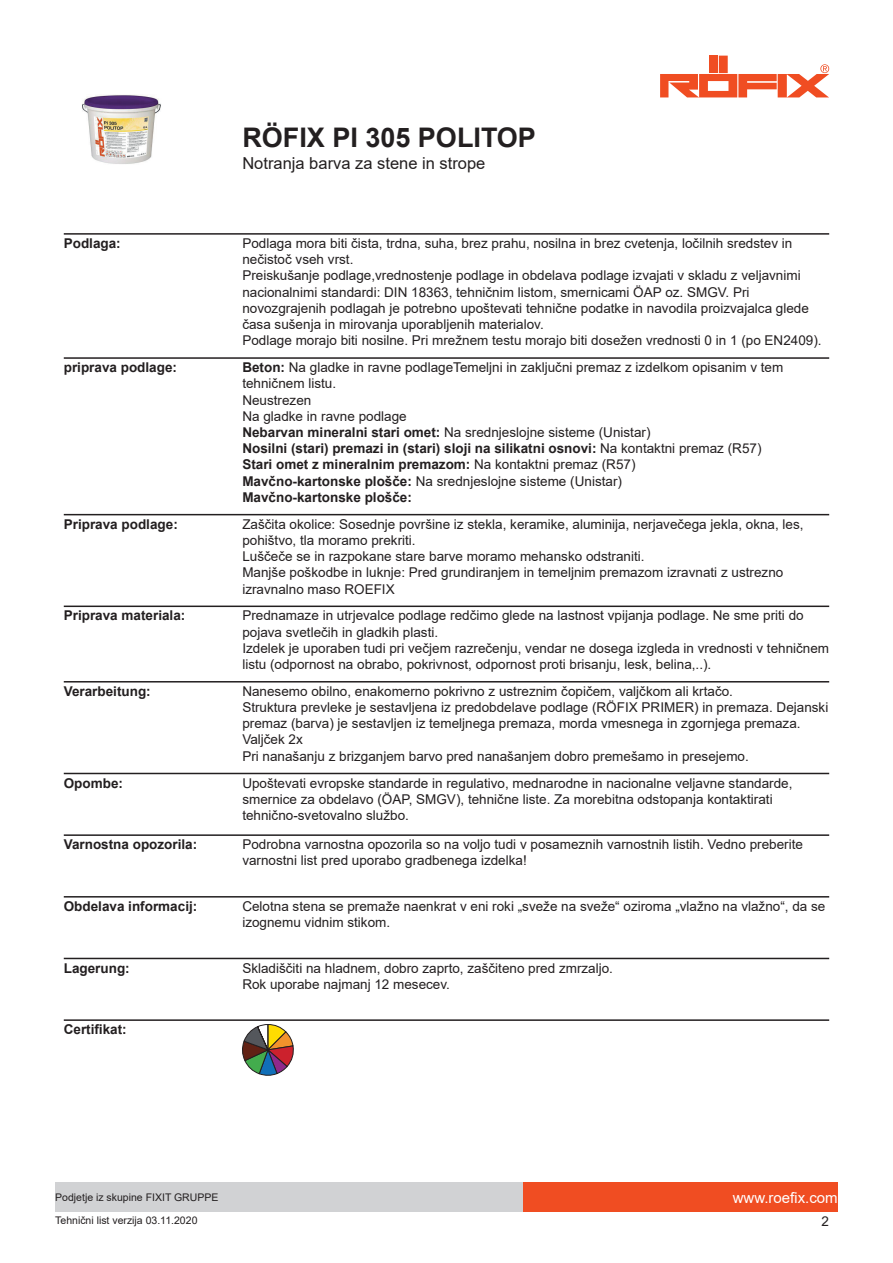
<style>
.page{position:relative;width:893px;height:1263px;background:#fff}
.page>*{position:absolute;margin:0;border:0;box-sizing:border-box;transform-origin:0 0}
.t1{font:700 27px "Arial";color:#231f20}
.t2{font:16.5px "Arial";color:#231f20}
.t3{font:15px "Arial";color:#fff}
.t4{font:13.5px/16.2px "Arial";color:#231f20}
.t5{font:700 13.5px "Arial";color:#231f20}
.t6{font:10.5px "Arial";color:#231f20}
.s1{font-weight:700}
</style>
<div class="page">
<img style="left:82px;top:94px;width:79px;height:70px">
<div style="left:719px;top:56px;width:9px;height:17px;background:#f04d22"></div>
<div style="left:709px;top:56px;width:9px;height:17px;background:#f04d22"></div>
<svg style="left:660px;top:64px;width:169px;height:33px"></svg>
<div style="left:523px;top:1182px;width:315px;height:30px;background:#f04d22"></div>
<div style="left:55px;top:1182px;width:468px;height:30px;background:#d1d2d4"></div>
<hr style="left:64px;top:233px;width:765px;height:2px;background:#231f20">
<hr style="left:64px;top:357px;width:765px;height:2px;background:#231f20">
<hr style="left:64px;top:514px;width:765px;height:1px;background:#231f20">
<hr style="left:64px;top:605px;width:765px;height:2px;background:#231f20">
<hr style="left:64px;top:681px;width:765px;height:1px;background:#231f20">
<hr style="left:64px;top:773px;width:765px;height:1px;background:#231f20">
<hr style="left:64px;top:834px;width:765px;height:2px;background:#231f20">
<hr style="left:64px;top:896px;width:765px;height:1px;background:#231f20">
<hr style="left:64px;top:958px;width:765px;height:1px;background:#231f20">
<hr style="left:64px;top:1019px;width:765px;height:2px;background:#231f20">
<svg style="left:242px;top:1024px;width:51px;height:51px"></svg>
<h1 class="t1" style="left:242px;top:119px;width:295px">RÖFIX PI 305 POLITOP</h1>
<p class="t2" style="left:242px;top:152px;width:245px">Notranja barva za stene in strope</p>
<p class="t5" style="left:64px;top:234px;width:59px">Podlaga:</p>
<p class="t4" style="left:242px;top:235px;width:581px">Podlaga mora biti čista, trdna, suha, brez prahu, nosilna in brez cvetenja, ločilnih sredstev in nečistoč vseh vrst.<br>Preiskušanje podlage,vrednostenje podlage in obdelava podlage izvajati v skladu z veljavnimi nacionalnimi standardi: DIN 18363, tehničnim listom, smernicami ÖAP oz. SMGV. Pri novozgrajenih podlagah je potrebno upoštevati tehnične podatke in navodila proizvajalca glede časa sušenja in mirovanja uporabljenih materialov.<br>Podlage morajo biti nosilne. Pri mrežnem testu morajo biti dosežen vrednosti 0 in 1 (po EN2409).</p>
<p class="t5" style="left:64px;top:358px;width:115px">priprava podlage:</p>
<p class="t4" style="left:242px;top:359px;width:542px"><span class="s1">Beton:</span> Na gladke in ravne podlageTemeljni in zaključni premaz z izdelkom opisanim v tem tehničnem listu.<br>Neustrezen<br>Na gladke in ravne podlage<br><span class="s1">Nebarvan mineralni stari omet:</span> Na srednjeslojne sisteme (Unistar)<br><span class="s1">Nosilni (stari) premazi in (stari) sloji na silikatni osnovi:</span> Na kontaktni premaz (R57)<br><span class="s1">Stari omet z mineralnim premazom:</span> Na kontaktni premaz (R57)<br><span class="s1">Mavčno-kartonske plošče:</span> Na srednjeslojne sisteme (Unistar)<br><span class="s1">Mavčno-kartonske plošče:</span></p>
<p class="t5" style="left:64px;top:514px;width:116px">Priprava podlage:</p>
<p class="t4" style="left:242px;top:516px;width:563px">Zaščita okolice: Sosednje površine iz stekla, keramike, aluminija, nerjavečega jekla, okna, les, pohištvo, tla moramo prekriti.<br>Luščeče se in razpokane stare barve moramo mehansko odstraniti.<br>Manjše poškodbe in luknje: Pred grundiranjem in temeljnim premazom izravnati z ustrezno izravnalno maso ROEFIX</p>
<p class="t5" style="left:64px;top:606px;width:123px">Priprava materiala:</p>
<p class="t4" style="left:242px;top:607px;width:588px">Prednamaze in utrjevalce podlage redčimo glede na lastnost vpijanja podlage. Ne sme priti do pojava svetlečih in gladkih plasti.<br>Izdelek je uporaben tudi pri večjem razrečenju, vendar ne dosega izgleda in vrednosti v tehničnem listu (odpornost na obrabo, pokrivnost, odpornost proti brisanju, lesk, belina,..).</p>
<p class="t5" style="left:64px;top:682px;width:89px">Verarbeitung:</p>
<p class="t4" style="left:242px;top:683px;width:587px">Nanesemo obilno, enakomerno pokrivno z ustreznim čopičem, valjčkom ali krtačo.<br>Struktura prevleke je sestavljena iz predobdelave podlage (RÖFIX PRIMER) in premaza. Dejanski premaz (barva) je sestavljen iz temeljnega premaza, morda vmesnega in zgornjega premaza.<br>Valjček 2x<br>Pri nanašanju z brizganjem barvo pred nanašanjem dobro premešamo in presejemo.</p>
<p class="t5" style="left:64px;top:773px;width:61px">Opombe:</p>
<p class="t4" style="left:242px;top:775px;width:552px">Upoštevati evropske standarde in regulativo, mednarodne in nacionalne veljavne standarde, smernice za obdelavo (ÖAP, SMGV), tehnične liste. Za morebitna odstopanja kontaktirati tehnično-svetovalno službo.</p>
<p class="t5" style="left:64px;top:835px;width:135px">Varnostna opozorila:</p>
<p class="t4" style="left:242px;top:836px;width:562px">Podrobna varnostna opozorila so na voljo tudi v posameznih varnostnih listih. Vedno preberite varnostni list pred uporabo gradbenega izdelka!</p>
<p class="t5" style="left:64px;top:897px;width:135px">Obdelava informacij:</p>
<p class="t4" style="left:242px;top:898px;width:584px">Celotna stena se premaže naenkrat v eni roki „sveže na sveže“ oziroma „vlažno na vlažno“, da se izognemu vidnim stikom.</p>
<p class="t5" style="left:64px;top:958px;width:68px">Lagerung:</p>
<p class="t4" style="left:242px;top:960px;width:372px">Skladiščiti na hladnem, dobro zaprto, zaščiteno pred zmrzaljo.<br>Rok uporabe najmanj 12 mesecev.</p>
<p class="t5" style="left:64px;top:1020px;width:65px">Certifikat:</p>
<p class="t6" style="left:55px;top:1190px;width:165px">Podjetje iz skupine FIXIT GRUPPE</p>
<p class="t3" style="left:733px;top:1187px;width:107px">www.roefix.com</p>
<p class="t6" style="left:55px;top:1213px;width:144px">Tehnični list verzija 03.11.2020</p>
<p class="t4" style="left:821px;top:1213px;width:9px">2</p>
</div>
